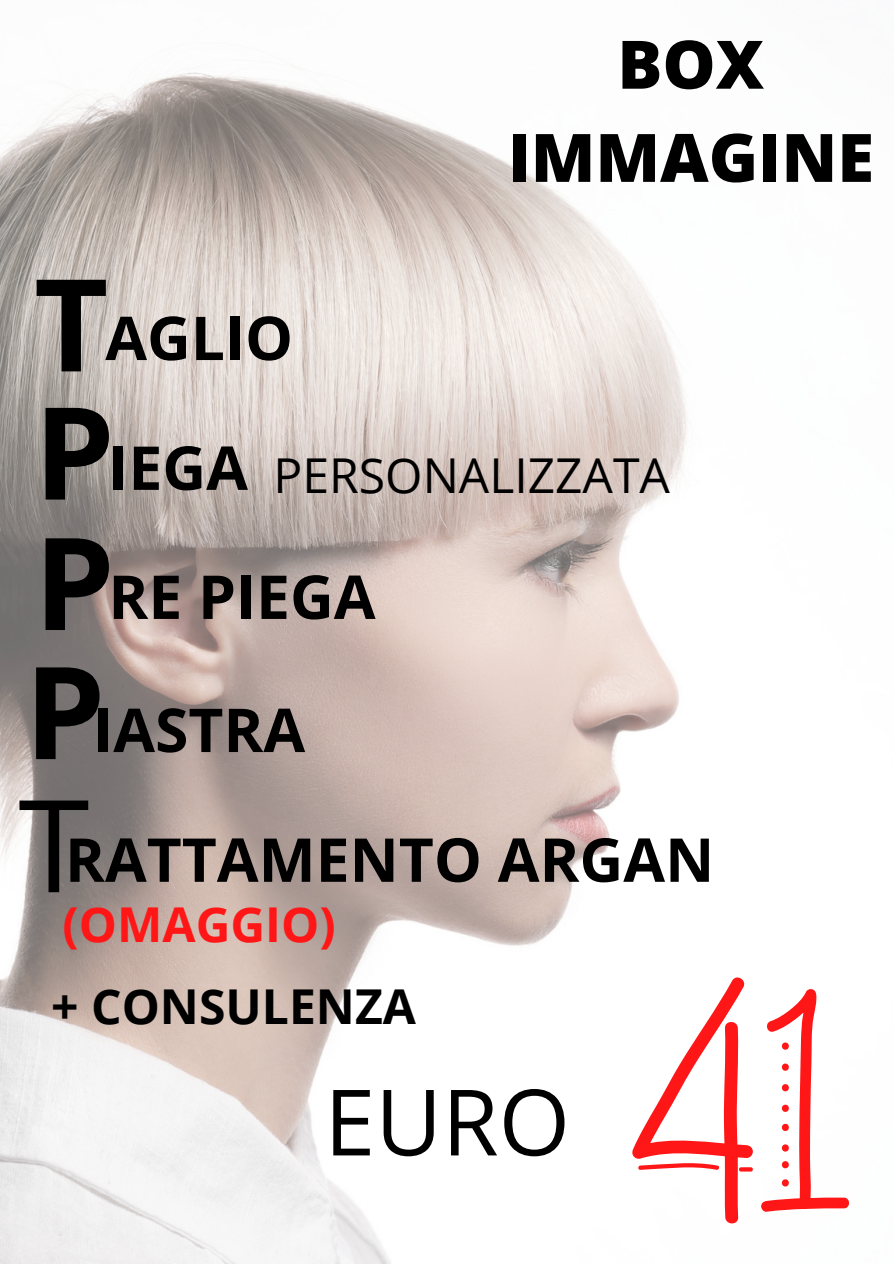
<style>
.page{position:relative;width:894px;height:1264px;background:#fff}
.page>*{position:absolute;margin:0;border:0;box-sizing:border-box;transform-origin:0 0}
.t1{font:700 128.4px/129px "Open Sans";color:#000}
.t2{font:700 128.25px "Open Sans";color:#000}
.t3{font:91.5px "Open Sans";color:#000}
.t4{font:800 66.9px/93.2px "Open Sans";color:#000;text-align:center}
.t5{font:700 60.45px "Open Sans";color:#000}
.t6{font:48px "Open Sans";color:#000}
.t7{font:700 48px "Open Sans";color:#000}
.t8{font:700 48px "Open Sans";color:#ff1616}
.s1{font-size:128.4px}
.s2{font-weight:400;font-size:128.4px}
</style>
<div class="page">
<img style="left:0;top:72px;width:849px;height:1191px">
<svg style="left:632px;top:977px;width:120px;height:246px"></svg>
<svg style="left:761px;top:988px;width:87px;height:223px"></svg>
<p class="t4" style="left:507px;top:16px;width:368px">BOX<br>IMMAGINE</p>
<h2 class="t2" style="left:34px;top:234px;width:76px">T</h2>
<p class="t5" style="left:34px;top:425px;width:215px"><span class="s1">P</span>IEGA</p>
<h1 class="t1" style="left:25px;top:515px;width:91px">P<br>P</h1>
<p class="t5" style="left:18px;top:817px;width:697px"><span class="s2">T</span>RATTAMENTO ARGAN</p>
<p class="t5" style="left:105px;top:295px;width:189px">AGLIO</p>
<p class="t6" style="left:273px;top:442px;width:398px">PERSONALIZZATA</p>
<p class="t5" style="left:108px;top:554px;width:268px">RE PIEGA</p>
<p class="t5" style="left:93px;top:687px;width:213px">IASTRA</p>
<p class="t8" style="left:63px;top:890px;width:274px">(OMAGGIO)</p>
<p class="t7" style="left:51px;top:972px;width:366px">+ CONSULENZA</p>
<h3 class="t3" style="left:324px;top:1057px;width:247px">EURO</h3>
</div>
